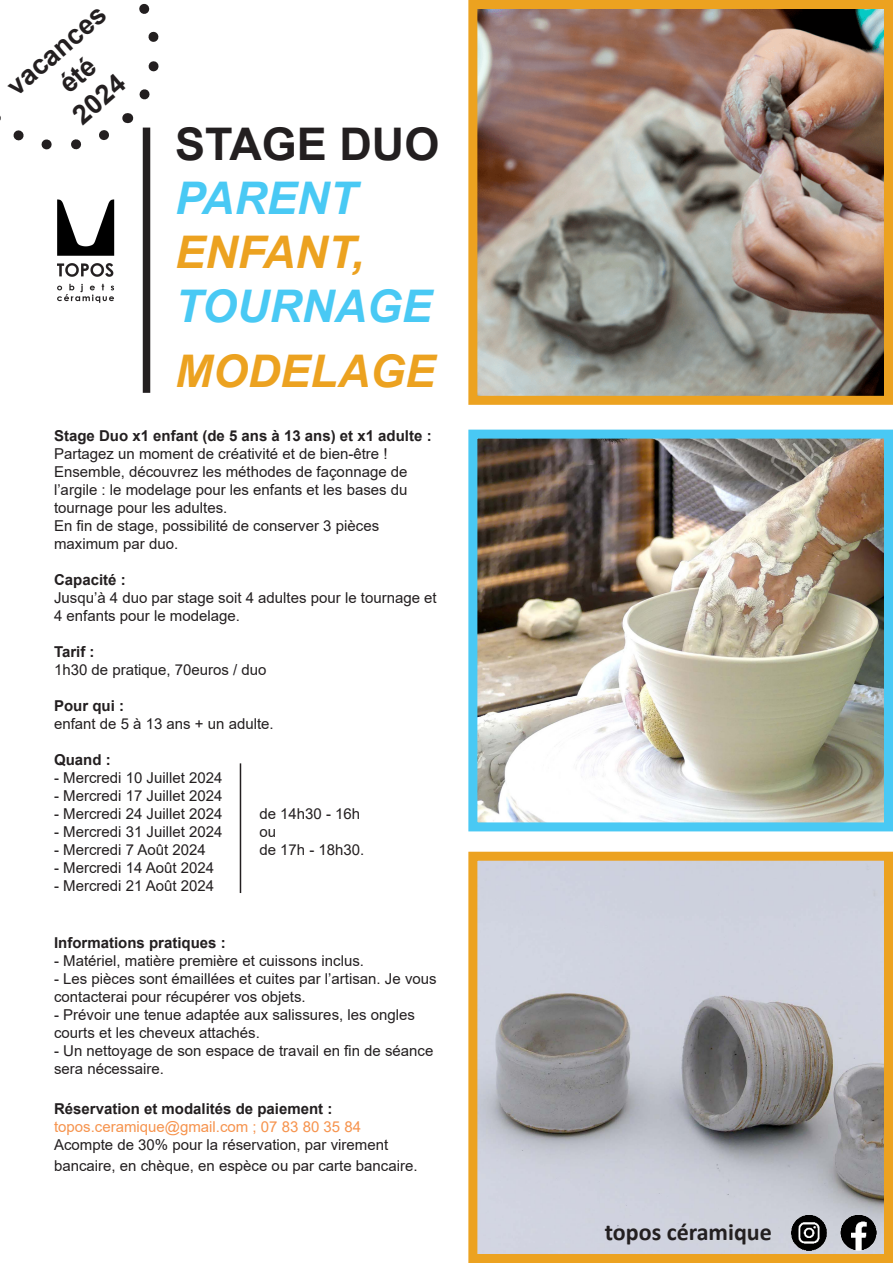
<style>
.page{position:relative;width:893px;height:1263px;background:#fff}
.page>*{position:absolute;margin:0;border:0;box-sizing:border-box;transform-origin:0 0}
.t1{font:italic 700 45px "Arial";color:#eca220}
.t2{font:italic 700 45px "Arial";color:#49c9f4}
.t3{font:700 45px "Arial";color:#231f20}
.t4{font:700 27px "Arial";color:#231f20}
.t5{font:700 24px "Calibri";color:#231f20}
.t6{font:15px/18px "Arial";color:#231f20}
.t7{font:700 15px "Arial";color:#231f20}
.t8{font:15px "Arial";color:#f6934d}
</style>
<div class="page">
<img style="left:57px;top:199px;width:58px;height:104px">
<div style="left:143px;top:128px;width:7px;height:265px;background:#231f20"></div>
<img style="left:478px;top:440px;width:405px;height:381px">
<div style="left:468px;top:430px;width:425px;height:401px;border:9px solid #49c9f4"></div>
<img style="left:478px;top:10px;width:405px;height:385px">
<div style="left:468px;top:0;width:425px;height:405px;border:9px solid #eca220"></div>
<img style="left:478px;top:862px;width:405px;height:391px">
<div style="left:468px;top:852px;width:425px;height:411px;border:9px solid #eca220"></div>
<hr style="left:240px;top:763px;width:1px;height:130px;background:#231f20">
<svg style="left:0;top:3px;width:159px;height:148px"></svg>
<p class="t4" style="left:-2px;top:76px;width:123px;rotate:-41deg">vacances</p>
<p class="t4" style="left:64px;top:104px;width:62px;rotate:-41deg">2024</p>
<p class="t3" style="left:175px;top:113px;width:266px">STAGE DUO</p>
<p class="t2" style="left:175px;top:169px;width:183px">PARENT</p>
<p class="t1" style="left:175px;top:223px;width:191px">ENFANT,</p>
<p class="t2" style="left:175px;top:277px;width:258px">TOURNAGE</p>
<p class="t1" style="left:175px;top:341px;width:262px">MODELAGE</p>
<p class="t7" style="left:54px;top:425px;width:379px">Stage Duo x1 enfant (de 5 ans à 13 ans) et x1 adulte :</p>
<p class="t6" style="left:54px;top:444px;width:335px">Partagez un moment de créativité et de bien-être !</p>
<p class="t6" style="left:54px;top:462px;width:355px;text-align:justify">Ensemble, découvrez les méthodes de façonnage de l’argile : le modelage pour les enfants et les bases du tournage pour les adultes.</p>
<p class="t6" style="left:54px;top:516px;width:327px">En fin de stage, possibilité de conserver 3 pièces maximum par duo.</p>
<p class="t7" style="left:54px;top:569px;width:73px">Capacité :</p>
<p class="t6" style="left:54px;top:588px;width:384px">Jusqu’à 4 duo par stage soit 4 adultes pour le tournage et<br>4 enfants pour le modelage.</p>
<p class="t7" style="left:54px;top:641px;width:42px">Tarif :</p>
<p class="t6" style="left:54px;top:660px;width:214px">1h30 de pratique, 70euros / duo</p>
<p class="t7" style="left:54px;top:695px;width:72px">Pour qui :</p>
<p class="t6" style="left:54px;top:714px;width:221px">enfant de 5 à 13 ans + un adulte.</p>
<p class="t7" style="left:54px;top:749px;width:58px">Quand :</p>
<p class="t6" style="left:54px;top:768px;width:170px">- Mercredi 10 Juillet 2024</p>
<p class="t6" style="left:54px;top:786px;width:170px">- Mercredi 17 Juillet 2024</p>
<p class="t6" style="left:54px;top:804px;width:170px">- Mercredi 24 Juillet 2024</p>
<p class="t6" style="left:54px;top:822px;width:170px">- Mercredi 31 Juillet 2024</p>
<p class="t6" style="left:54px;top:840px;width:153px">- Mercredi 7 Août 2024</p>
<p class="t6" style="left:54px;top:858px;width:162px">- Mercredi 14 Août 2024</p>
<p class="t6" style="left:54px;top:876px;width:162px">- Mercredi 21 Août 2024</p>
<p class="t6" style="left:259px;top:804px;width:102px">de 14h30 - 16h</p>
<p class="t6" style="left:259px;top:822px;width:18px">ou</p>
<p class="t6" style="left:259px;top:840px;width:107px">de 17h - 18h30.</p>
<p class="t7" style="left:54px;top:932px;width:173px">Informations pratiques :</p>
<p class="t6" style="left:54px;top:952px;width:312px">- Matériel, matière première et cuissons inclus.</p>
<p class="t6" style="left:54px;top:970px;width:384px">- Les pièces sont émaillées et cuites par l’artisan. Je vous contacterai pour récupérer vos objets.</p>
<p class="t6" style="left:54px;top:1006px;width:363px">- Prévoir une tenue adaptée aux salissures, les ongles courts et les cheveux attachés.</p>
<p class="t6" style="left:54px;top:1042px;width:381px">- Un nettoyage de son espace de travail en fin de séance sera nécessaire.</p>
<p class="t7" style="left:54px;top:1098px;width:280px">Réservation et modalités de paiement :</p>
<p class="t8" style="left:54px;top:1116px;width:309px">topos.ceramique@gmail.com ; 07 83 80 35 84</p>
<p class="t6" style="left:54px;top:1134px;width:365px;line-height:21.6px">Acompte de 30% pour la réservation, par virement bancaire, en chèque, en espèce ou par carte bancaire.</p>
<p class="t5" style="left:605px;top:1215px;width:169px">topos céramique</p>
</div>
